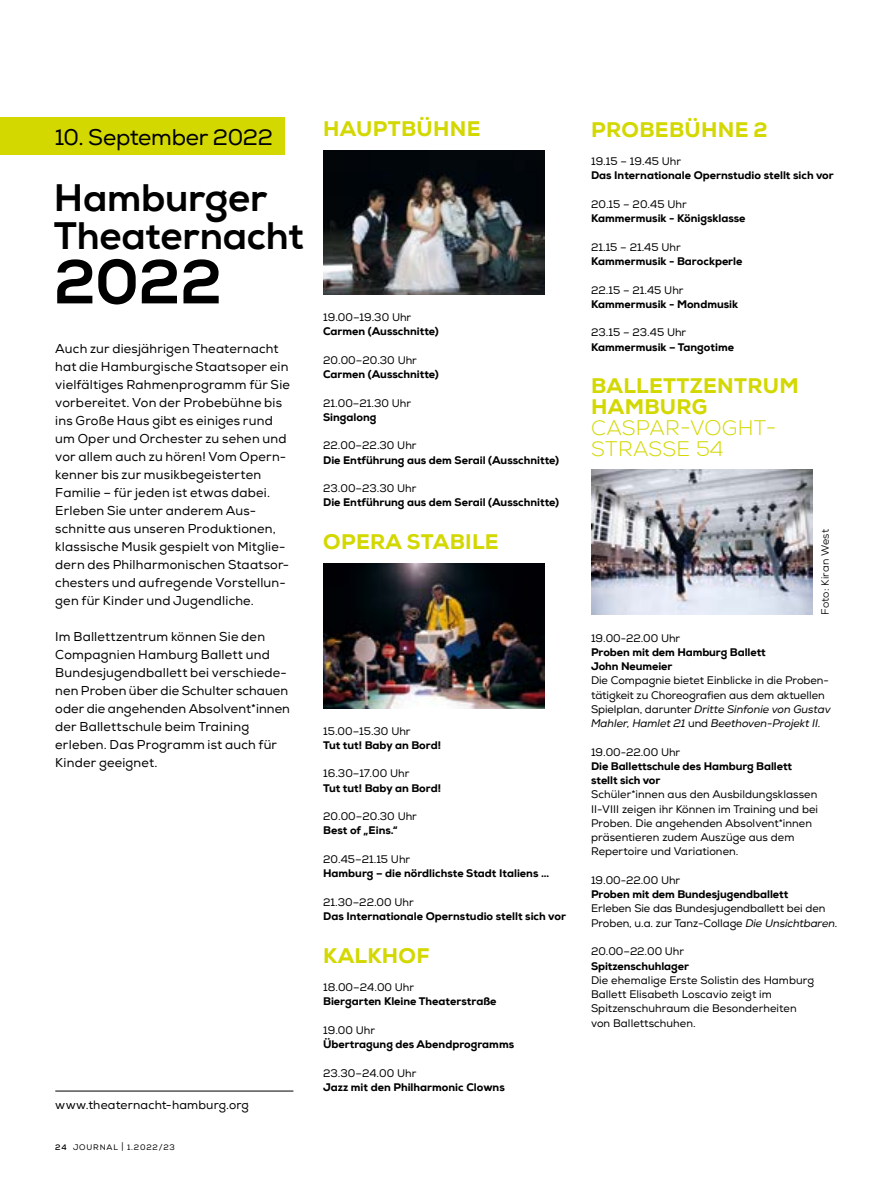
<style>
.page{position:relative;width:893px;height:1191px;background:#fff}
.page>*{position:absolute;margin:0;border:0;box-sizing:border-box;transform-origin:0 0}
.t1{font:62.1px "Nexa X Bold";color:#000}
.t2{font:38.1px/38.1px "Nexa X Bold";letter-spacing:-.005em;color:#000}
.t3{font:22.5px "Nexa";letter-spacing:-.01em;color:#000}
.t4{font:800 21px/21px "Nexa";letter-spacing:.015em;color:#d3d800}
.t5{font:300 21px/21px "Nexa";letter-spacing:.015em;color:#d3d800}
.t6{font:12.75px/18px "Nexa";letter-spacing:.015em;color:#000}
.t7{font:12px "Nexa";letter-spacing:.015em;color:#000}
.t8{font:10.95px/14.2px "Nexa";color:#000}
.t9{font:800 10.95px/14.2px "Nexa";color:#000}
.t10{font:10.5px "Nexa";letter-spacing:.015em;color:#000}
.t11{font:7.95px "Nexa";letter-spacing:.1em;color:#000}
.s1{font-weight:700}
.s2{font-size:10.35px}
.s3{font-style:italic}
</style>
<div class="page">
<hr style="left:55px;top:1090px;width:238px;height:1px;background:#000">
<img style="left:323px;top:150px;width:221px;height:145px">
<img style="left:323px;top:563px;width:221px;height:145px">
<div style="left:0;top:118px;width:285px;height:37px;background:#d3d800"></div>
<img style="left:591px;top:470px;width:221px;height:144px">
<h3 class="t3" style="left:55px;top:123px;width:220px">10. September 2022</h3>
<h2 class="t2" style="left:54px;top:179px;width:252px">Hamburger<br>Theaternacht</h2>
<h1 class="t1" style="left:54px;top:244px;width:170px">2022</h1>
<p class="t6" style="left:55px;top:340px;width:236px">Auch zur diesjährigen Theaternacht hat die Hamburgische Staatsoper ein vielfältiges Rahmenprogramm für Sie vorbereitet. Von der Probebühne bis ins Große Haus gibt es einiges rund um Oper und Orchester zu sehen und vor allem auch zu hören! Vom Opern&shy;kenner bis zur musikbegeisterten Familie – für jeden ist etwas dabei.<br>Erleben Sie unter anderem Aus&shy;schnitte aus unseren Produktionen, klassische Musik gespielt von Mitglie&shy;dern des Philharmonischen Staatsor&shy;chesters und aufregende Vorstellun&shy;gen für Kinder und Jugendliche.</p>
<p class="t6" style="left:55px;top:628px;width:236px">Im Ballettzentrum können Sie den<br>Compagnien Hamburg Ballett und<br>Bundesjugendballett bei verschiede&shy;nen Proben über die Schulter schauen oder die angehenden Absolvent*innen der Ballettschule beim Training erleben. Das Programm ist auch für<br>Kinder geeignet.</p>
<p class="t7" style="left:55px;top:1098px;width:195px">www.theaternacht-hamburg.org</p>
<p class="t11" style="left:55px;top:1142px;width:121px"><span class="s1">24</span> JOURNAL <span class="s2">|</span> 1.2022/23</p>
<h3 class="t4" style="left:323px;top:118px;width:159px">HAUPTBÜHNE</h3>
<p class="t8" style="left:323px;top:310px;width:90px">19.00–19.30 Uhr</p>
<p class="t9" style="left:323px;top:324px;width:117px">Carmen (Ausschnitte)</p>
<p class="t8" style="left:323px;top:353px;width:95px">20.00–20.30 Uhr</p>
<p class="t9" style="left:323px;top:367px;width:117px">Carmen (Ausschnitte)</p>
<p class="t8" style="left:323px;top:396px;width:89px">21.00–21.30 Uhr</p>
<p class="t9" style="left:323px;top:410px;width:55px">Singalong</p>
<p class="t8" style="left:323px;top:439px;width:95px">22.00–22.30 Uhr</p>
<p class="t9" style="left:323px;top:453px;width:238px">Die Entführung aus dem Serail (Ausschnitte)</p>
<p class="t8" style="left:323px;top:481px;width:95px">23.00–23.30 Uhr</p>
<p class="t9" style="left:323px;top:495px;width:238px">Die Entführung aus dem Serail (Ausschnitte)</p>
<h3 class="t4" style="left:323px;top:531px;width:177px">OPERA STABILE</h3>
<p class="t8" style="left:323px;top:724px;width:89px">15.00–15.30 Uhr</p>
<p class="t9" style="left:323px;top:738px;width:119px">Tut tut! Baby an Bord!</p>
<p class="t8" style="left:323px;top:766px;width:88px">16.30–17.00 Uhr</p>
<p class="t9" style="left:323px;top:780px;width:119px">Tut tut! Baby an Bord!</p>
<p class="t8" style="left:323px;top:809px;width:95px">20.00–20.30 Uhr</p>
<p class="t9" style="left:323px;top:823px;width:76px">Best of „Eins.“</p>
<p class="t8" style="left:323px;top:852px;width:89px">20.45–21.15 Uhr</p>
<p class="t9" style="left:323px;top:866px;width:227px">Hamburg – die nördlichste Stadt Italiens …</p>
<p class="t8" style="left:323px;top:895px;width:92px">21.30–22.00 Uhr</p>
<p class="t9" style="left:323px;top:909px;width:244px">Das Internationale Opernstudio stellt sich vor</p>
<h3 class="t4" style="left:323px;top:945px;width:108px">KALKHOF</h3>
<p class="t8" style="left:323px;top:980px;width:93px">18.00–24.00 Uhr</p>
<p class="t9" style="left:323px;top:994px;width:175px">Biergarten Kleine Theaterstraße</p>
<p class="t8" style="left:323px;top:1023px;width:54px">19.00 Uhr</p>
<p class="t9" style="left:323px;top:1037px;width:192px">Übertragung des Abendprogramms</p>
<p class="t8" style="left:323px;top:1066px;width:95px">23.30–24.00 Uhr</p>
<p class="t9" style="left:323px;top:1080px;width:183px">Jazz mit den Philharmonic Clowns</p>
<h3 class="t4" style="left:591px;top:119px;width:178px">PROBEBÜHNE 2</h3>
<p class="t8" style="left:591px;top:154px;width:92px">19.15 – 19.45 Uhr</p>
<p class="t9" style="left:591px;top:169px;width:244px">Das Internationale Opernstudio stellt sich vor</p>
<p class="t8" style="left:591px;top:197px;width:97px">20.15 – 20.45 Uhr</p>
<p class="t9" style="left:591px;top:211px;width:156px">Kammermusik - Königsklasse</p>
<p class="t8" style="left:591px;top:240px;width:91px">21.15 – 21.45 Uhr</p>
<p class="t9" style="left:591px;top:254px;width:153px">Kammermusik - Barockperle</p>
<p class="t8" style="left:591px;top:283px;width:94px">22.15 – 21.45 Uhr</p>
<p class="t9" style="left:591px;top:297px;width:149px">Kammermusik - Mondmusik</p>
<p class="t8" style="left:591px;top:325px;width:97px">23.15 – 23.45 Uhr</p>
<p class="t9" style="left:591px;top:340px;width:144px">Kammermusik – Tangotime</p>
<h3 class="t4" style="left:591px;top:375px;width:209px">BALLETTZENTRUM<br>HAMBURG</h3>
<h3 class="t5" style="left:591px;top:418px;width:187px">CASPAR-VOGHT-<br>STRASSE 54</h3>
<p class="t10" style="left:819px;top:615px;width:87px;rotate:-90deg">Foto: Kiran West</p>
<p class="t8" style="left:591px;top:631px;width:91px">19.00-22.00 Uhr</p>
<p class="t9" style="left:591px;top:645px;width:176px">Proben mit dem Hamburg Ballett<br>John Neumeier</p>
<p class="t8" style="left:591px;top:673px;width:241px">Die Compagnie bietet Einblicke in die Proben&shy;tätigkeit zu Choreografien aus dem aktuellen Spielplan, darunter <span class="s3">Dritte Sinfonie von Gustav Mahler, Hamlet 21</span> und <span class="s3">Beethoven-Projekt II.</span></p>
<p class="t8" style="left:591px;top:745px;width:91px">19.00-22.00 Uhr</p>
<p class="t9" style="left:591px;top:759px;width:203px">Die Ballettschule des Hamburg Ballett stellt sich vor</p>
<p class="t8" style="left:591px;top:787px;width:229px">Schüler*innen aus den Ausbildungsklassen II-VIII zeigen ihr Können im Training und bei Proben. Die angehenden Absolvent*innen präsentieren zudem Auszüge aus dem Repertoire und Variationen.</p>
<p class="t8" style="left:591px;top:873px;width:91px">19.00-22.00 Uhr</p>
<p class="t9" style="left:591px;top:887px;width:199px">Proben mit dem Bundesjugendballett</p>
<p class="t8" style="left:591px;top:901px;width:248px">Erleben Sie das Bundesjugendballett bei den<br>Proben, u.a. zur Tanz-Collage <span class="s3">Die Unsichtbaren.</span></p>
<p class="t8" style="left:591px;top:944px;width:95px">20.00–22.00 Uhr</p>
<p class="t9" style="left:591px;top:958px;width:99px">Spitzenschuhlager</p>
<p class="t8" style="left:591px;top:973px;width:225px">Die ehemalige Erste Solistin des Hamburg Ballett Elisabeth Loscavio zeigt im Spitzenschuhraum die Besonderheiten von Ballettschuhen.</p>
</div>
